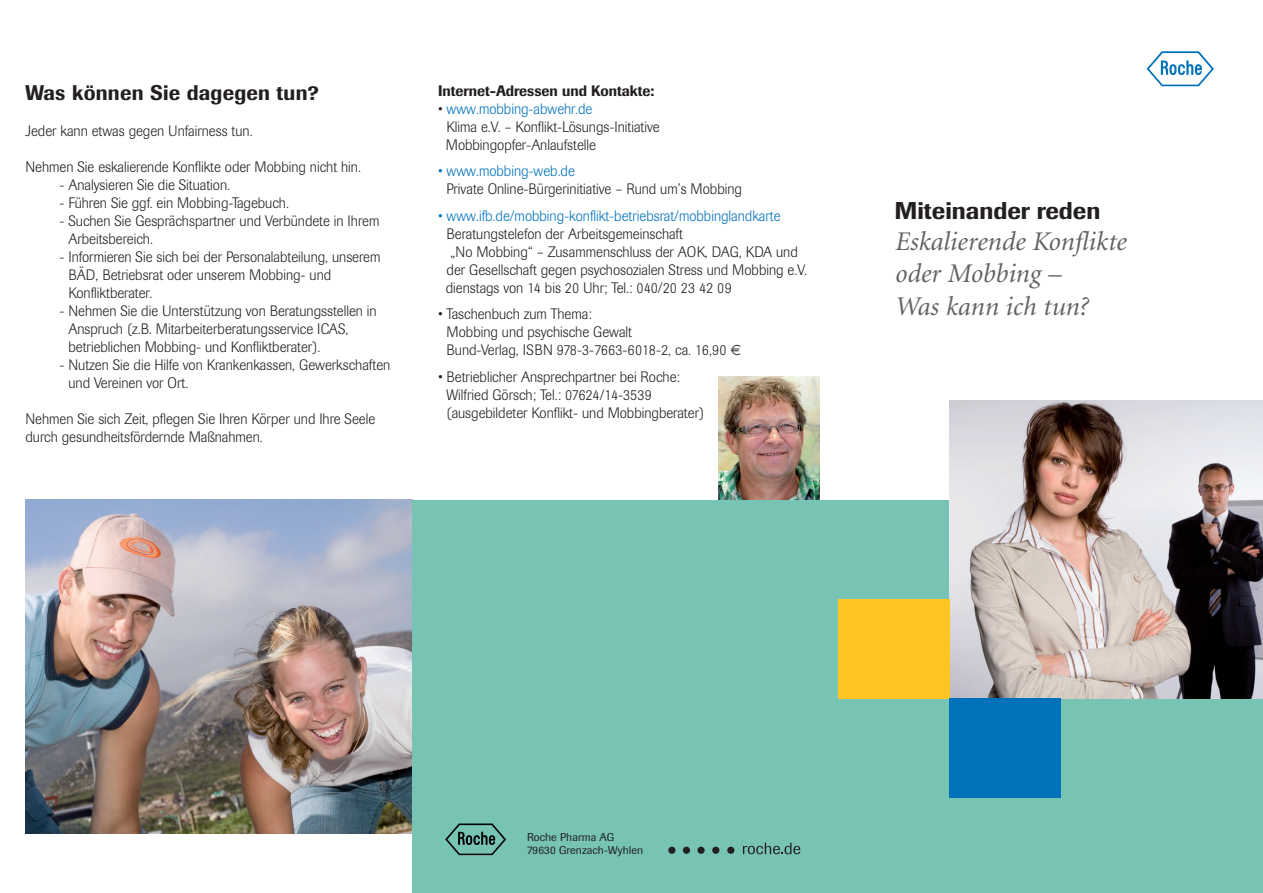
<style>
.page{position:relative;width:1263px;height:893px;background:#fff}
.page>*{position:absolute;margin:0;border:0;box-sizing:border-box;transform-origin:0 0}
.t1{font:italic 27px/32.4px "Minion";color:#636366}
.t2{font:500 24px "Imago";color:#231f20}
.t3{font:500 21px "Imago";letter-spacing:.01em;color:#231f20}
.t4{font:300 15px/18px "Imago";color:#231f20;scale:.95 1}
.t5{font:300 15px "Imago";color:#0072bc;scale:.95 1}
.t6{font:500 15px "Imago";color:#231f20;scale:.95 1}
.t7{font:11.25px/12.8px "Imago";color:#231f20}
.s1{color:#0072bc}
</style>
<div class="page">
<img style="left:26px;top:500px;width:386px;height:333px">
<div style="left:412px;top:500px;width:851px;height:392px;background:#77c3b4"></div>
<img style="left:949px;top:400px;width:314px;height:298px">
<svg style="left:1146px;top:51px;width:68px;height:35px"></svg>
<div style="left:838px;top:599px;width:111px;height:99px;background:#fec422"></div>
<div style="left:949px;top:698px;width:112px;height:99px;background:#0072bc"></div>
<img style="left:719px;top:376px;width:100px;height:124px">
<svg style="left:445px;top:823px;width:61px;height:32px"></svg>
<svg style="left:743px;top:843px;width:57px;height:11px"></svg>
<div style="left:727px;top:847px;width:7px;height:7px;background:#231f20;border-radius:50%"></div>
<div style="left:712px;top:847px;width:7px;height:7px;background:#231f20;border-radius:50%"></div>
<div style="left:697px;top:847px;width:8px;height:7px;background:#231f20;border-radius:50%"></div>
<div style="left:683px;top:847px;width:7px;height:7px;background:#231f20;border-radius:50%"></div>
<div style="left:668px;top:847px;width:7px;height:7px;background:#231f20;border-radius:50%"></div>
<h3 class="t3" style="left:26px;top:85px;width:295px">Was können Sie dagegen tun?</h3>
<p class="t4" style="left:26px;top:123px;width:241px">Jeder kann etwas gegen Unfairness tun.</p>
<p class="t4" style="left:26px;top:159px;width:355px">Nehmen Sie eskalierende Konflikte oder Mobbing nicht hin.</p>
<p class="t4" style="left:60px;top:177px;width:181px">- Analysieren Sie die Situation.</p>
<p class="t4" style="left:60px;top:195px;width:243px">- Führen Sie ggf. ein Mobbing-Tagebuch.</p>
<p class="t4" style="left:68px;top:213px;width:329px;text-indent:-9px">- Suchen Sie Gesprächspartner und Verbündete in Ihrem<br>Arbeitsbereich.</p>
<p class="t4" style="left:68px;top:249px;width:330px;text-indent:-9px">- Informieren Sie sich bei der Personalabteilung, unserem<br>BÄD, Betriebsrat oder unserem Mobbing- und<br>Konfliktberater.</p>
<p class="t4" style="left:68px;top:303px;width:326px;text-indent:-9px">- Nehmen Sie die Unterstützung von Beratungsstellen in<br>Anspruch (z.B. Mitarbeiterberatungsservice ICAS, betrieblichen Mobbing- und Konfliktberater).</p>
<p class="t4" style="left:68px;top:357px;width:340px;text-indent:-9px">- Nutzen Sie die Hilfe von Krankenkassen, Gewerkschaften und Vereinen vor Ort.</p>
<p class="t4" style="left:26px;top:411px;width:370px">Nehmen Sie sich Zeit, pflegen Sie Ihren Körper und Ihre Seele durch gesundheitsfördernde Maßnahmen.</p>
<p class="t6" style="left:438px;top:85px;width:229px">Internet-Adressen und Kontakte:</p>
<p class="t4" style="left:446px;top:101px;width:226px;text-indent:-8px">• <span class="s1">www.mobbing-abwehr.de<br></span>Klima e.V. – Konflikt-Lösungs-Initiative<br>Mobbingopfer-Anlaufstelle</p>
<p class="t5" style="left:438px;top:166px;width:146px">• www.mobbing-web.de</p>
<p class="t4" style="left:447px;top:181px;width:312px">Private Online-Bürgerinitiative – Rund um’s Mobbing</p>
<p class="t5" style="left:438px;top:210px;width:362px">• www.ifb.de/mobbing-konflikt-betriebsrat/mobbinglandkarte</p>
<p class="t4" style="left:447px;top:226px;width:250px">Beratungstelefon der Arbeitsgemeinschaft</p>
<p class="t4" style="left:450px;top:244px;width:367px">„No Mobbing“ – Zusammenschluss der AOK, DAG, KDA und</p>
<p class="t4" style="left:447px;top:262px;width:381px">der Gesellschaft gegen psychosozialen Stress und Mobbing e.V.</p>
<p class="t4" style="left:446px;top:280px;width:302px">dienstags von 14 bis 20 Uhr; Tel.: 040/20 23 42 09</p>
<p class="t4" style="left:447px;top:306px;width:296px;text-indent:-9px">• Taschenbuch zum Thema:<br>Mobbing und psychische Gewalt<br>Bund-Verlag, ISBN 978-3-7663-6018-2, ca. 16,90</p>
<p class="t4" style="left:447px;top:369px;width:273px;text-indent:-9px">• Betrieblicher Ansprechpartner bei Roche:<br>Wilfried Görsch; Tel.: 07624/14-3539 (ausgebildeter Konflikt- und Mobbingberater)</p>
<h2 class="t2" style="left:894px;top:202px;width:208px">Miteinander reden</h2>
<h1 class="t1" style="left:894px;top:227px;width:233px">Eskalierende Konflikte oder Mobbing –<br>Was kann ich tun?</h1>
<p class="t7" style="left:527px;top:831px;width:118px">Roche Pharma AG<br>79630 Grenzach-Wyhlen</p>
</div>
